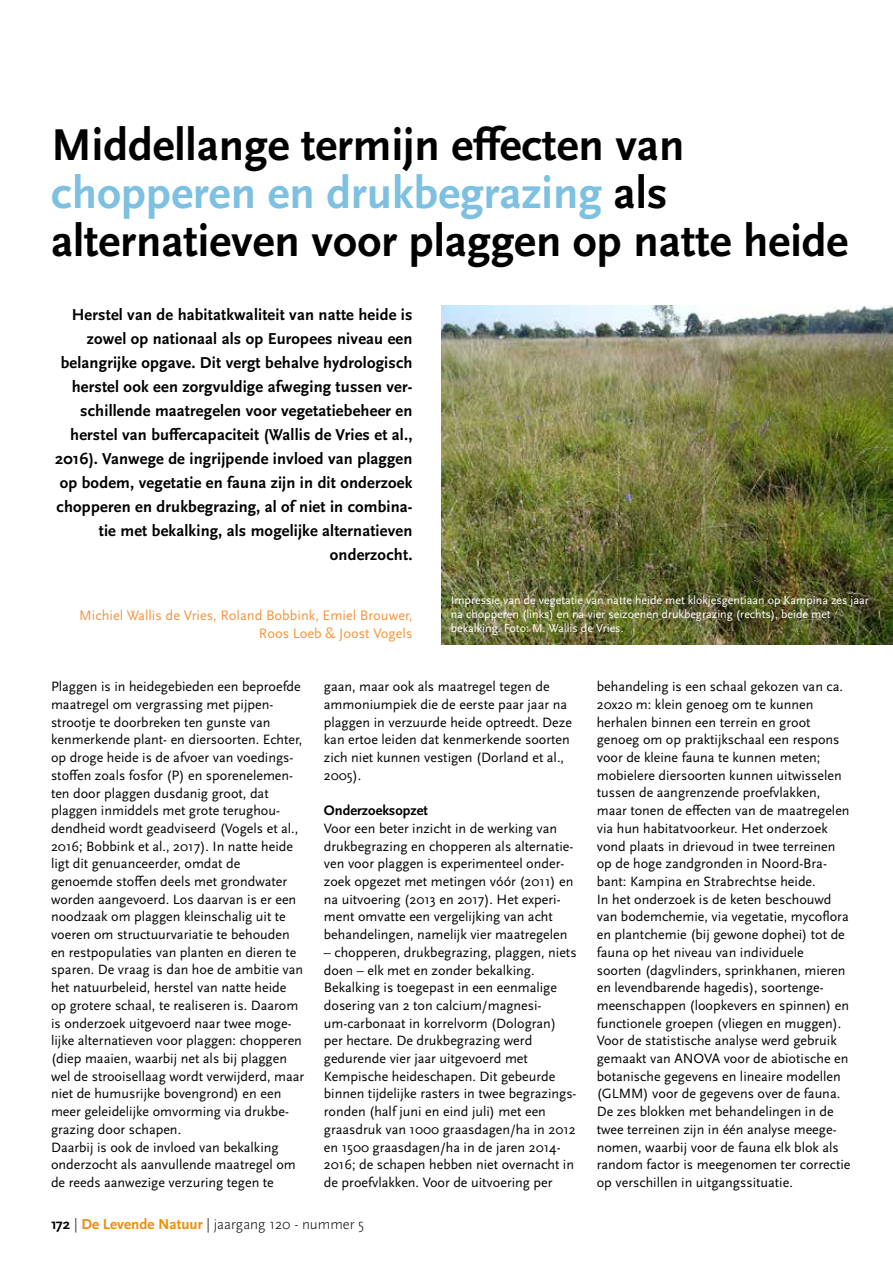
<style>
.page{position:relative;width:893px;height:1263px;background:#fff}
.page>*{position:absolute;margin:0;border:0;box-sizing:border-box;transform-origin:0 0}
.t1{font:700 46.5px/48px "Scala Sans Pro";color:#000}
.t2{font:700 16.5px/24px "Scala Sans Pro";letter-spacing:.01em;color:#000;text-align:right}
.t3{font:300 15px "Scala Sans Pro";color:#000}
.t4{font:14.4px/17.7px "Scala Sans Pro";color:#f4943f;text-align:right}
.t5{font:700 14.4px "Scala Sans Pro";color:#000}
.t6{font:14.1px/17.7px "Scala Sans Pro";color:#000}
.t7{font:12px/13.5px "Scala Sans Pro";color:#fff}
.s1{color:#7ec0e1}
.s2{font-weight:700}
.s3{font-weight:700;color:#f28c00}
</style>
<div class="page">
<img style="left:441px;top:305px;width:452px;height:339px">
<h1 class="t1" style="left:51px;top:121px;width:799px">Middellange termijn effecten van <span class="s1">chopperen en drukbegrazing</span> als alternatieven voor plaggen op natte heide</h1>
<p class="t2" style="left:55px;top:302px;width:359px">Herstel van de habitatkwaliteit van natte heide is zowel op nationaal als op Europees niveau een belangrijke opgave. Dit vergt behalve hydrologisch herstel ook een zorgvuldige afweging tussen ver&shy;schillende maatregelen voor vegetatiebeheer en herstel van buffercapaciteit (Wallis de Vries et al., 2016). Vanwege de ingrijpende invloed van plaggen op bodem, vegetatie en fauna zijn in dit onderzoek chopperen en drukbegrazing, al of niet in combina&shy;tie met bekalking, als mogelijke alternatieven onderzocht.</p>
<p class="t7" style="left:451px;top:594px;width:420px">Impressie van de vegetatie van natte heide met klokjesgentiaan op Kampina zes jaar na chopperen (links) en na vier seizoenen drukbegrazing (rechts), beide met bekalking. Foto: M. Wallis de Vries.</p>
<p class="t4" style="left:79px;top:607px;width:335px">Michiel Wallis de Vries, Roland Bobbink, Emiel Brouwer,<br>Roos Loeb &amp; Joost Vogels</p>
<p class="t6" style="left:324px;top:678px;width:250px">gaan, maar ook als maatregel tegen de ammoniumpiek die de eerste paar jaar na plaggen in verzuurde heide optreedt. Deze kan ertoe leiden dat kenmerkende soorten zich niet kunnen vestigen (Dorland et al., 2005).</p>
<p class="t5" style="left:324px;top:802px;width:106px">Onderzoeksopzet</p>
<p class="t6" style="left:324px;top:819px;width:251px">Voor een beter inzicht in de werking van drukbegrazing en chopperen als alternatie&shy;ven voor plaggen is experimenteel onder&shy;zoek opgezet met metingen vóór (2011) en na uitvoering (2013 en 2017). Het experi&shy;ment omvatte een vergelijking van acht behandelingen, namelijk vier maatregelen</p>
<p class="t6" style="left:324px;top:943px;width:254px">– chopperen, drukbegrazing, plaggen, niets doen – elk met en zonder bekalking.<br>Bekalking is toegepast in een eenmalige dosering van 2 ton calcium/magnesi&shy;um-carbonaat in korrelvorm (Dologran) per hectare. De drukbegrazing werd gedurende vier jaar uitgevoerd met Kempische heideschapen. Dit gebeurde binnen tijdelijke rasters in twee begrazings&shy;ronden (half juni en eind juli) met een graasdruk van 1000 graasdagen/ha in 2012 en 1500 graasdagen/ha in de jaren 2014- 2016; de schapen hebben niet overnacht in de proefvlakken. Voor de uitvoering per</p>
<p class="t6" style="left:51px;top:678px;width:255px">Plaggen is in heidegebieden een beproefde maatregel om vergrassing met pijpen&shy;strootje te doorbreken ten gunste van kenmerkende plant- en diersoorten. Echter, op droge heide is de afvoer van voedings&shy;stoffen zoals fosfor (P) en sporenelemen&shy;ten door plaggen dusdanig groot, dat plaggen inmiddels met grote terughou&shy;dendheid wordt geadviseerd (Vogels et al., 2016; Bobbink et al., 2017). In natte heide ligt dit genuanceerder, omdat de genoemde stoffen deels met grondwater worden aangevoerd. Los daarvan is er een noodzaak om plaggen kleinschalig uit te voeren om structuurvariatie te behouden en restpopulaties van planten en dieren te sparen. De vraag is dan hoe de ambitie van het natuurbeleid, herstel van natte heide op grotere schaal, te realiseren is. Daarom is onderzoek uitgevoerd naar twee moge&shy;lijke alternatieven voor plaggen: chopperen (diep maaien, waarbij net als bij plaggen wel de strooisellaag wordt verwijderd, maar niet de humusrijke bovengrond) en een meer geleidelijke omvorming via drukbe&shy;grazing door schapen.<br>Daarbij is ook de invloed van bekalking onderzocht als aanvullende maatregel om de reeds aanwezige verzuring tegen te</p>
<p class="t6" style="left:597px;top:678px;width:255px">behandeling is een schaal gekozen van ca.<br>20x20 m: klein genoeg om te kunnen herhalen binnen een terrein en groot genoeg om op praktijkschaal een respons voor de kleine fauna te kunnen meten; mobielere diersoorten kunnen uitwisselen tussen de aangrenzende proefvlakken, maar tonen de effecten van de maatregelen via hun habitatvoorkeur. Het onderzoek vond plaats in drievoud in twee terreinen op de hoge zandgronden in Noord-Bra&shy;bant: Kampina en Strabrechtse heide.<br>In het onderzoek is de keten beschouwd van bodemchemie, via vegetatie, mycoflora en plantchemie (bij gewone dophei) tot de fauna op het niveau van individuele soorten (dagvlinders, sprinkhanen, mieren en levendbarende hagedis), soortenge&shy;meenschappen (loopkevers en spinnen) en functionele groepen (vliegen en muggen).<br>Voor de statistische analyse werd gebruik gemaakt van ANOVA voor de abiotische en botanische gegevens en lineaire modellen (GLMM) voor de gegevens over de fauna.<br>De zes blokken met behandelingen in de twee terreinen zijn in één analyse meege&shy;nomen, waarbij voor de fauna elk blok als random factor is meegenomen ter correctie op verschillen in uitgangssituatie.</p>
<p class="t3" style="left:51px;top:1215px;width:315px"><span class="s2">172</span> | <span class="s3">De Levende Natuur</span> | jaargang 120 - nummer 5</p>
</div>
